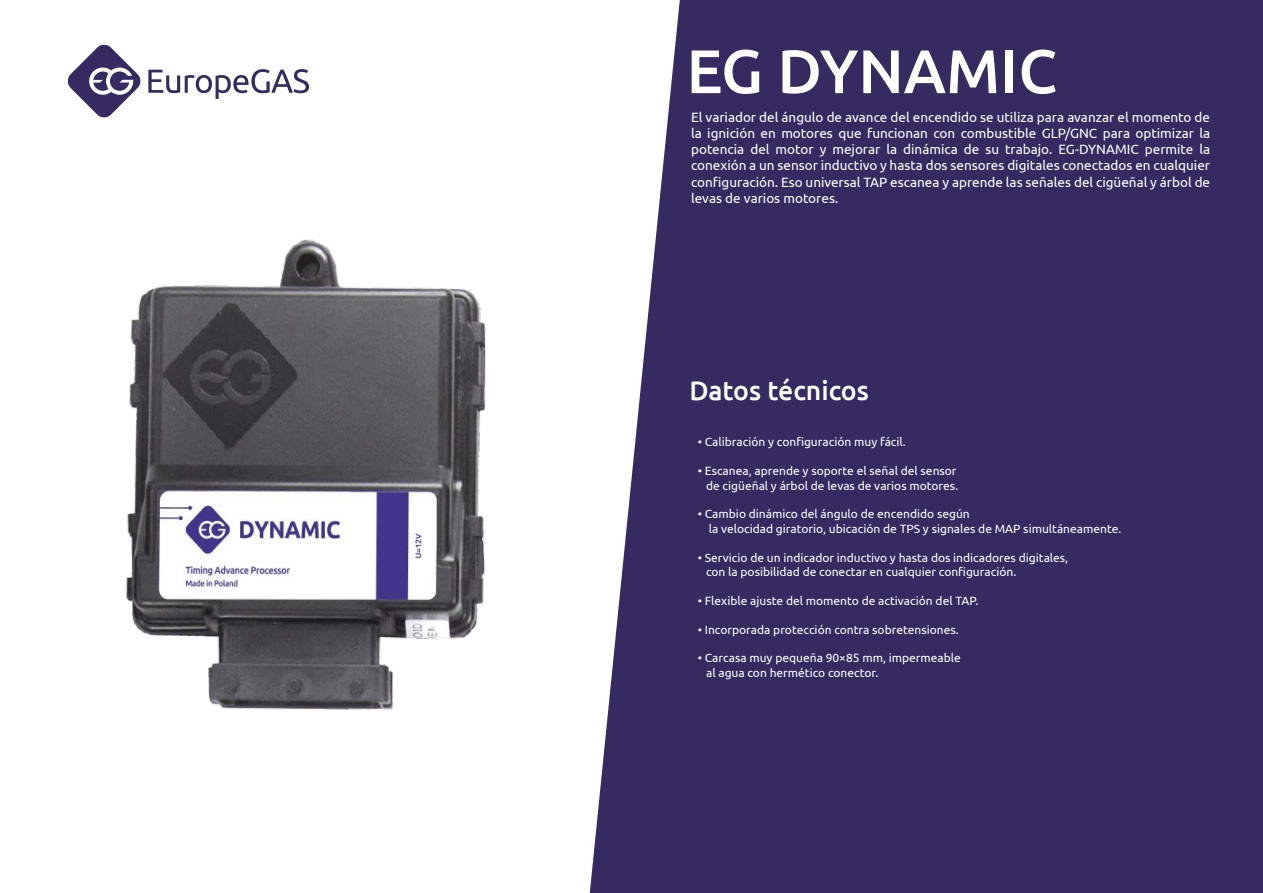
<style>
.page{position:relative;width:1263px;height:893px;background:#fff}
.page>*{position:absolute;margin:0;border:0;box-sizing:border-box;transform-origin:0 0}
.t1{font:500 61.5px "Ubuntu";color:#fff}
.t2{font:500 27px "Ubuntu";color:#fff}
.t3{font:13.5px/16.2px "Ubuntu";color:#fff;text-align:justify}
.t4{font:12px/14.4px "Ubuntu";color:#fff}
</style>
<div class="page">
<div style="left:590px;top:0;width:673px;height:893px;background:#362a60"></div>
<svg style="left:148px;top:69px;width:161px;height:30px"></svg>
<svg style="left:67px;top:44px;width:74px;height:74px"></svg>
<img style="left:125px;top:239px;width:361px;height:471px">
<h1 class="t1" style="left:686px;top:32px;width:372px">EG DYNAMIC</h1>
<p class="t3" style="left:691px;top:108px;width:521px">El variador del ángulo de avance del encendido se utiliza para avanzar el momento de la ignición en motores que funcionan con combustible GLP/GNC para optimizar la potencia del motor y mejorar la dinámica de su trabajo. EG-DYNAMIC permite la conexión a un sensor inductivo y hasta dos sensores digitales conectados en cualquier configuración. Eso universal TAP escanea y aprende las señales del cigüeñal y árbol de levas de varios motores.</p>
<h2 class="t2" style="left:689px;top:373px;width:181px">Datos técnicos</h2>
<p class="t4" style="left:698px;top:434px;width:210px">• Calibración y configuración muy fácil.</p>
<p class="t4" style="left:698px;top:463px;width:262px;text-align:right">• Escanea, aprende y soporte el señal del sensor de cigüeñal y árbol de levas de varios motores.</p>
<p class="t4" style="left:709px;top:506px;width:414px;text-indent:-11px">• Cambio dinámico del ángulo de encendido según<br>la velocidad giratorio, ubicación de TPS y signales de MAP simultáneamente.</p>
<p class="t4" style="left:706px;top:550px;width:364px;text-indent:-8px">• Servicio de un indicador inductivo y hasta dos indicadores digitales, con la posibilidad de conectar en cualquier configuración.</p>
<p class="t4" style="left:698px;top:593px;width:282px">• Flexible ajuste del momento de activación del TAP.</p>
<p class="t4" style="left:698px;top:622px;width:263px">• Incorporada protección contra sobretensiones.</p>
<p class="t4" style="left:706px;top:650px;width:256px;text-indent:-8px">• Carcasa muy pequeña 90×85 mm, impermeable al agua con hermético conector.</p>
</div>
